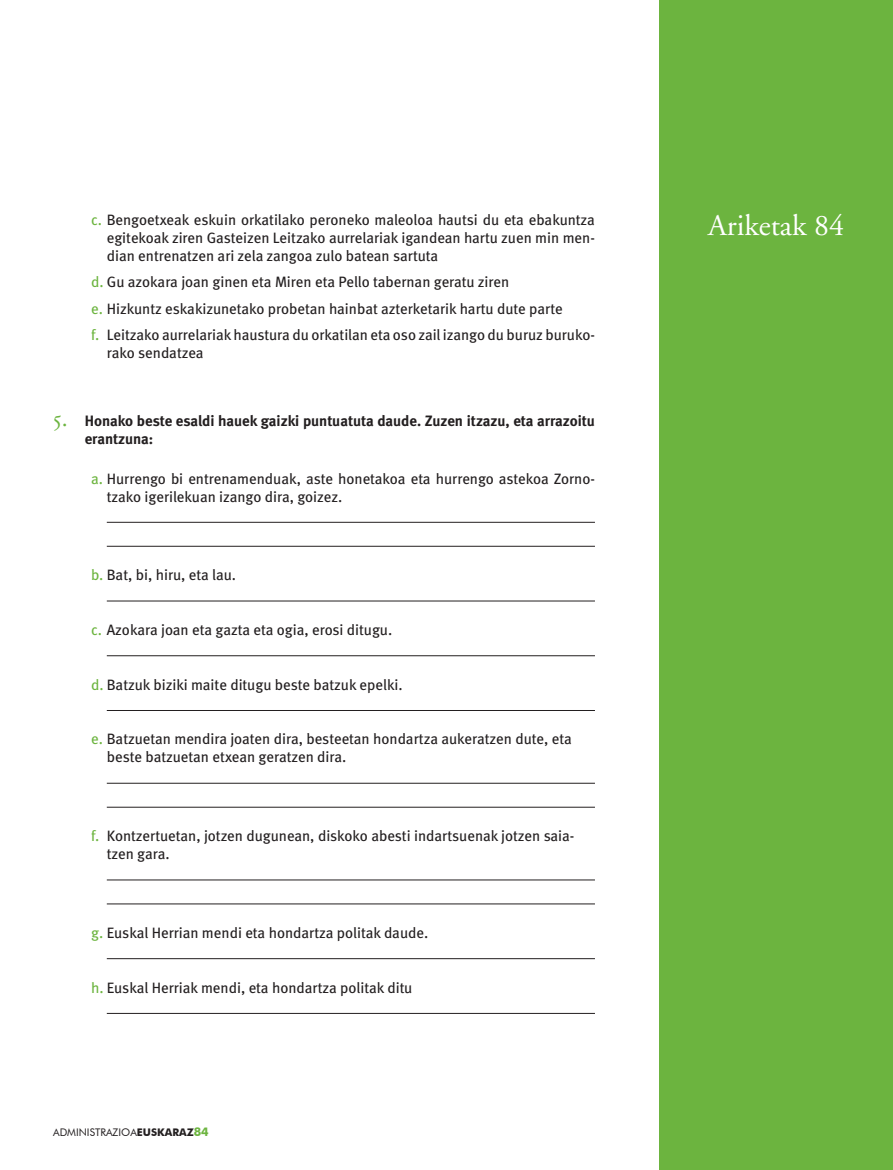
<style>
.page{position:relative;width:893px;height:1170px;background:#fff}
.page>*{position:absolute;margin:0;border:0;box-sizing:border-box;transform-origin:0 0}
.t1{font:30px "Adobe Garamond";color:#fff}
.Ariketak02{font:15px/18px "Meta";color:#231f20}
.Ariketako1{font:700 15px/18px "Meta";color:#231f20}
.t2{font:10.5px "Futura BT";color:#231f20}
.s1{color:#6cb43f}
.s2{font-family:"Adobe Garamond Regular SC";font-weight:400;font-size:24px;color:#6cb43f}
.s3{font-weight:700}
.s4{font-weight:700;font-size:12px;color:#6cb43f}
</style>
<div class="page">
<div style="left:659px;top:0;width:234px;height:1169px;background:#6cb43f"></div>
<hr style="left:107px;top:522px;width:488px;height:1px;background:#231f20">
<hr style="left:107px;top:546px;width:488px;height:1px;background:#231f20">
<hr style="left:107px;top:600px;width:488px;height:1px;background:#231f20">
<hr style="left:107px;top:655px;width:488px;height:1px;background:#231f20">
<hr style="left:107px;top:710px;width:488px;height:1px;background:#231f20">
<hr style="left:107px;top:783px;width:488px;height:1px;background:#231f20">
<hr style="left:107px;top:806px;width:488px;height:1px;background:#231f20">
<hr style="left:107px;top:879px;width:488px;height:1px;background:#231f20">
<hr style="left:107px;top:903px;width:488px;height:1px;background:#231f20">
<hr style="left:107px;top:958px;width:488px;height:1px;background:#231f20">
<hr style="left:107px;top:1013px;width:488px;height:1px;background:#231f20">
<p class="Ariketak02" style="left:107px;top:210px;width:490px;text-align:justify;text-indent:-16px"><span class="s1">c.</span> Bengoetxeak eskuin orkatilako peroneko maleoloa hautsi du eta ebakuntza egitekoak ziren Gasteizen Leitzako aurrelariak igandean hartu zuen min men&shy;dian entrenatzen ari zela zangoa zulo batean sartuta</p>
<p class="Ariketak02" style="left:91px;top:273px;width:420px"><span class="s1">d.</span> Gu azokara joan ginen eta Miren eta Pello tabernan geratu ziren</p>
<p class="Ariketak02" style="left:91px;top:299px;width:473px"><span class="s1">e.</span> Hizkuntz eskakizunetako probetan hainbat azterketarik hartu dute parte</p>
<p class="Ariketak02" style="left:107px;top:326px;width:490px;text-indent:-16px"><span class="s1">f.</span> Leitzako aurrelariak haustura du orkatilan eta oso zail izango du buruz buruko&shy;rako sendatzea</p>
<p class="Ariketako1" style="left:85px;top:412px;width:512px;text-indent:-32px"><span class="s2">5.</span> Honako beste esaldi hauek gaizki puntuatuta daude. Zuzen itzazu, eta arrazoitu erantzuna:</p>
<p class="Ariketak02" style="left:107px;top:469px;width:488px;text-indent:-16px"><span class="s1">a.</span> Hurrengo bi entrenamenduak, aste honetakoa eta hurrengo astekoa Zorno&shy;tzako igerilekuan izango dira, goizez.</p>
<p class="Ariketak02" style="left:91px;top:565px;width:147px"><span class="s1">b.</span> Bat, bi, hiru, eta lau.</p>
<p class="Ariketak02" style="left:91px;top:620px;width:303px"><span class="s1">c.</span> Azokara joan eta gazta eta ogia, erosi ditugu.</p>
<p class="Ariketak02" style="left:91px;top:675px;width:313px"><span class="s1">d.</span> Batzuk biziki maite ditugu beste batzuk epelki.</p>
<p class="Ariketak02" style="left:107px;top:730px;width:466px;text-indent:-16px"><span class="s1">e.</span> Batzuetan mendira joaten dira, besteetan hondartza aukeratzen dute, eta beste batzuetan etxean geratzen dira.</p>
<p class="Ariketak02" style="left:107px;top:826px;width:468px;text-indent:-16px"><span class="s1">f.</span> Kontzertuetan, jotzen dugunean, diskoko abesti indartsuenak jotzen saia&shy;tzen gara.</p>
<p class="Ariketak02" style="left:91px;top:923px;width:339px"><span class="s1">g.</span> Euskal Herrian mendi eta hondartza politak daude.</p>
<p class="Ariketak02" style="left:91px;top:978px;width:323px"><span class="s1">h.</span> Euskal Herriak mendi, eta hondartza politak ditu</p>
<p class="t2" style="left:53px;top:1125px;width:157px">ADMINISTRAZIOA<span class="s3">EUSKARAZ</span><span class="s4">84</span></p>
<h1 class="t1" style="left:708px;top:210px;width:137px">Ariketak 84</h1>
</div>
